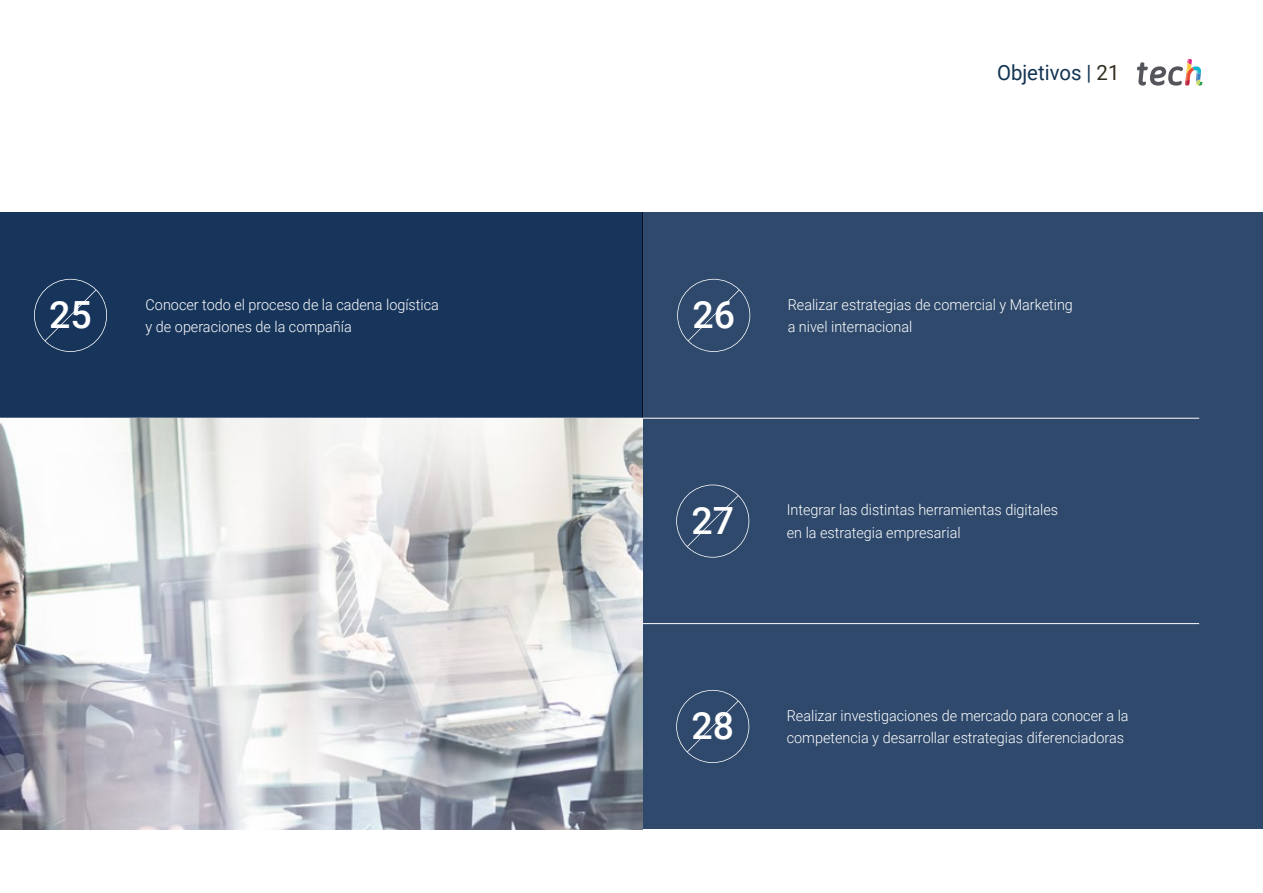
<style>
.page{position:relative;width:1263px;height:893px;background:#fff}
.page>*{position:absolute;margin:0;border:0;box-sizing:border-box;transform-origin:0 0}
.t1{font:500 37.5px "Roboto";color:#fff}
.t2{font:21px "Roboto";color:#123352}
.t3{font:300 15px/22.5px "Roboto";color:#fff;scale:.96 1}
.s1{color:#312e20}
</style>
<div class="page">
<div style="left:0;top:213px;width:642px;height:616px;background:#17355b"></div>
<div style="left:642px;top:213px;width:621px;height:616px;background:#2e496b"></div>
<svg style="left:677px;top:279px;width:73px;height:73px"></svg>
<svg style="left:676px;top:485px;width:73px;height:73px"></svg>
<svg style="left:676px;top:690px;width:73px;height:73px"></svg>
<hr style="left:0;top:418px;width:1199px;height:1px;background:#fff">
<hr style="left:0;top:623px;width:1199px;height:1px;background:#fff">
<svg style="left:34px;top:279px;width:73px;height:73px"></svg>
<img style="left:0;top:418px;width:642px;height:411px">
<svg style="left:1137px;top:59px;width:65px;height:27px"></svg>
<h1 class="t1" style="left:49px;top:288px;width:44px">25</h1>
<p class="t3" style="left:146px;top:293px;width:307px">Conocer todo el proceso de la cadena logística</p>
<p class="t3" style="left:146px;top:315px;width:216px">y de operaciones de la compañía</p>
<h2 class="t2" style="left:997px;top:57px;width:124px">Objetivos | <span class="s1">21</span></h2>
<h1 class="t1" style="left:692px;top:288px;width:44px">26</h1>
<p class="t3" style="left:788px;top:293px;width:298px">Realizar estrategias de comercial y Marketing</p>
<p class="t3" style="left:788px;top:315px;width:131px">a nivel internacional</p>
<h1 class="t1" style="left:691px;top:494px;width:44px">27</h1>
<p class="t3" style="left:787px;top:498px;width:284px">Integrar las distintas herramientas digitales en la estrategia empresarial</p>
<h1 class="t1" style="left:691px;top:699px;width:44px">28</h1>
<p class="t3" style="left:787px;top:704px;width:358px">Realizar investigaciones de mercado para conocer a la competencia y desarrollar estrategias diferenciadoras</p>
</div>
